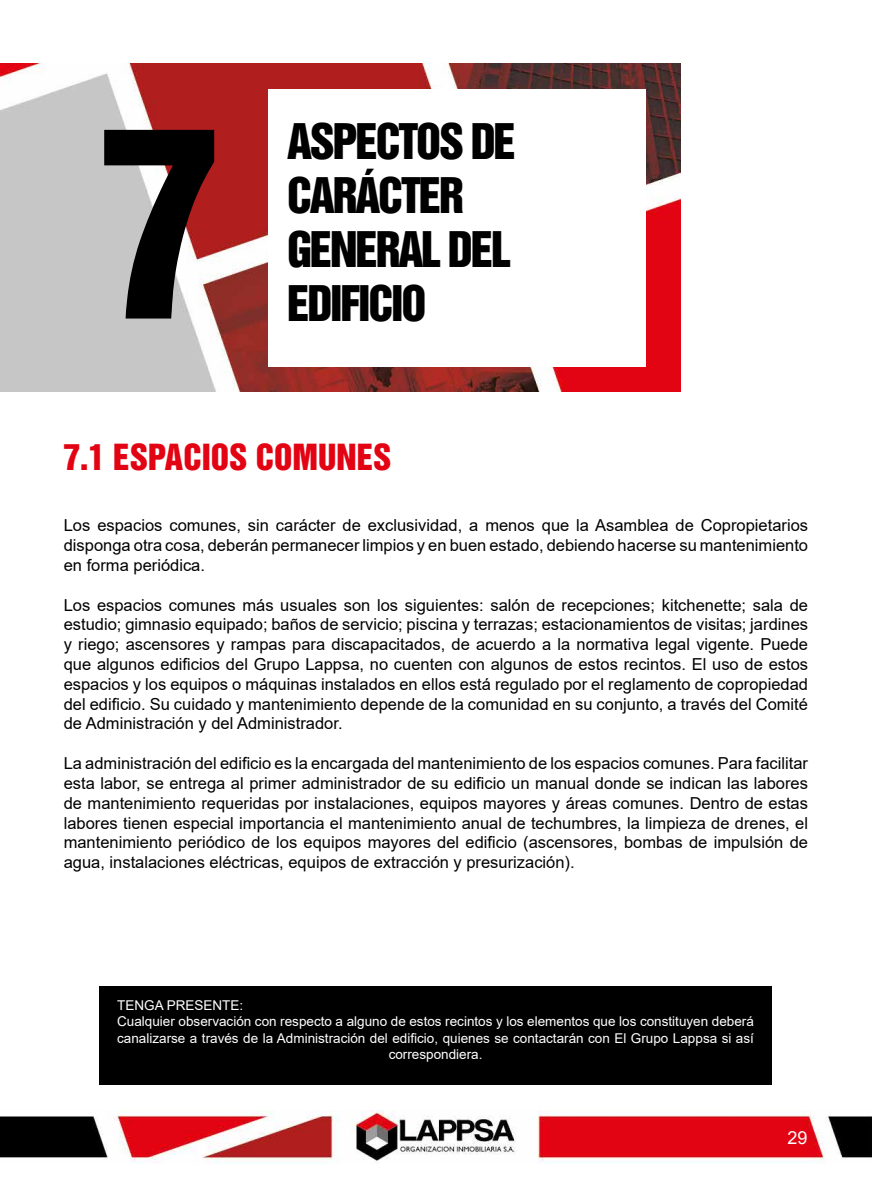
<style>
.page{position:relative;width:872px;height:1191px;background:#fff}
.page>*{position:absolute;margin:0;border:0;box-sizing:border-box;transform-origin:0 0}
.t1{font:240px "Helvetica Inserat";color:#000}
.t2{font:45px/54px "Helvetica Inserat";letter-spacing:-.05em;color:#000}
.t3{font:33px "Helvetica Inserat";color:#e30413}
.t4{font:18px "Arial";color:#fff}
.t5{font:16.5px/19.8px "Arial";color:#000;text-align:justify}
.t6{font:13.5px "Arial";color:#fff}
</style>
<div class="page">
<img style="left:0;top:1110px;width:871px;height:53px">
<img style="left:0;top:64px;width:680px;height:328px">
<div style="left:269px;top:89px;width:377px;height:277px;background:#fff"></div>
<div style="left:99px;top:986px;width:673px;height:98px;background:#000"></div>
<h1 class="t1" style="left:101px;top:81px;width:121px">7</h1>
<h2 class="t2" style="left:287px;top:116px;width:230px">ASPECTOS DE<br>CARÁCTER<br>GENERAL DEL<br>EDIFICIO</h2>
<h3 class="t3" style="left:64px;top:437px;width:329px">7.1 ESPACIOS COMUNES</h3>
<p class="t5" style="left:64px;top:515px;width:746px">Los espacios comunes, sin carácter de exclusividad, a menos que la Asamblea de Copropietarios disponga otra cosa, deberán permanecer limpios y en buen estado, debiendo hacerse su mantenimiento en forma periódica.</p>
<p class="t5" style="left:64px;top:595px;width:746px">Los espacios comunes más usuales son los siguientes: salón de recepciones; kitchenette; sala de estudio; gimnasio equipado; baños de servicio; piscina y terrazas; estacionamientos de visitas; jardines y riego; ascensores y rampas para discapacitados, de acuerdo a la normativa legal vigente. Puede que algunos edificios del Grupo Lappsa, no cuenten con algunos de estos recintos. El uso de estos espacios y los equipos o máquinas instalados en ellos está regulado por el reglamento de copropiedad del edificio. Su cuidado y mantenimiento depende de la comunidad en su conjunto, a través del Comité de Administración y del Administrador.</p>
<p class="t5" style="left:64px;top:753px;width:746px">La administración del edificio es la encargada del mantenimiento de los espacios comunes. Para facilitar esta labor, se entrega al primer administrador de su edificio un manual donde se indican las labores de mantenimiento requeridas por instalaciones, equipos mayores y áreas comunes. Dentro de estas labores tienen especial importancia el mantenimiento anual de techumbres, la limpieza de drenes, el mantenimiento periódico de los equipos mayores del edificio (ascensores, bombas de impulsión de agua, instalaciones eléctricas, equipos de extracción y presurización).</p>
<p class="t6" style="left:117px;top:996px;width:128px">TENGA PRESENTE:</p>
<p class="t6" style="left:117px;top:1012px;width:638px">Cualquier observación con respecto a alguno de estos recintos y los elementos que los constituyen deberá</p>
<p class="t6" style="left:117px;top:1028px;width:638px">canalizarse a través de la Administración del edificio, quienes se contactarán con El Grupo Lappsa si así</p>
<p class="t6" style="left:389px;top:1044px;width:95px">correspondiera.</p>
<p class="t4" style="left:787px;top:1125px;width:22px">29</p>
</div>
